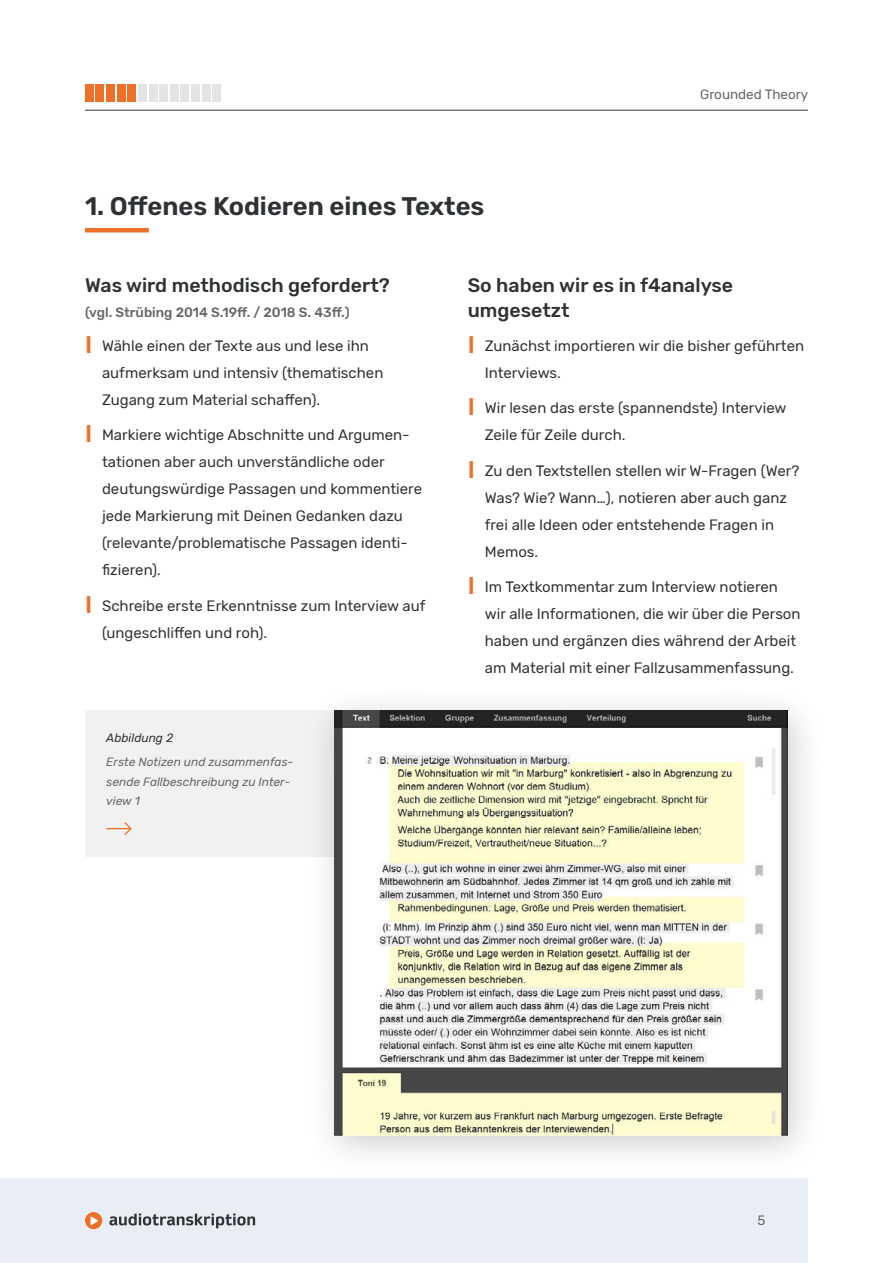
<style>
.page{position:relative;width:893px;height:1263px;background:#fff}
.page>*{position:absolute;margin:0;border:0;box-sizing:border-box;transform-origin:0 0}
.t1{font:600 25.5px "Rubik";color:#2f3235}
.t2{font:500 19.5px/25.5px "Rubik";color:#2f3235}
.t3{font:15px/27px "Rubik";color:#2f3235}
.t4{font:500 13.5px "Rubik";color:#636568}
.t5{font:13.5px "Rubik";color:#636568}
.t6{font:italic 12px/19.5px "Rubik";color:#636568}
.t7{font:italic 12px "Rubik";color:#2f3235}
.s1{font-weight:500;font-size:24px;color:#ee7028}
</style>
<div class="page">
<div style="left:0;top:1178px;width:808px;height:85px;background:#e8edf6"></div>
<div style="left:85px;top:1212px;width:17px;height:17px;background:#ee7028;border-radius:50%"></div>
<svg style="left:91px;top:1216px;width:7px;height:9px"></svg>
<svg style="left:109px;top:1213px;width:146px;height:15px"></svg>
<hr style="left:85px;top:110px;width:723px;height:1px;background:#323335">
<div style="left:85px;top:710px;width:361px;height:146px;background:#f2f1f2"></div>
<hr style="left:85px;top:228px;width:64px;height:4px;background:#ee7028">
<div style="left:305px;top:684px;width:521px;height:492px;background:#000;opacity:.2"></div>
<img style="left:335px;top:710px;width:453px;height:425px">
<svg style="left:106px;top:822px;width:26px;height:13px"></svg>
<div style="left:85px;top:84px;width:9px;height:17px;background:#ee7028"></div>
<div style="left:96px;top:84px;width:8px;height:17px;background:#ee7028"></div>
<div style="left:106px;top:84px;width:9px;height:17px;background:#ee7028"></div>
<div style="left:117px;top:84px;width:8px;height:17px;background:#ee7028"></div>
<div style="left:128px;top:84px;width:8px;height:17px;background:#ee7028"></div>
<div style="left:138px;top:84px;width:9px;height:17px;background:#e5e4e5"></div>
<div style="left:149px;top:84px;width:8px;height:17px;background:#e5e4e5"></div>
<div style="left:159px;top:84px;width:9px;height:17px;background:#e5e4e5"></div>
<div style="left:170px;top:84px;width:9px;height:17px;background:#e5e4e5"></div>
<div style="left:181px;top:84px;width:8px;height:17px;background:#e5e4e5"></div>
<div style="left:191px;top:84px;width:9px;height:17px;background:#e5e4e5"></div>
<div style="left:202px;top:84px;width:8px;height:17px;background:#e5e4e5"></div>
<div style="left:213px;top:84px;width:8px;height:17px;background:#e5e4e5"></div>
<h1 class="t1" style="left:85px;top:192px;width:401px">1. Offenes Kodieren eines Textes</h1>
<p class="t5" style="left:700px;top:90px;width:110px">Grounded Theory</p>
<h2 class="t2" style="left:85px;top:273px;width:306px">Was wird methodisch gefordert?</h2>
<p class="t4" style="left:85px;top:305px;width:266px">(vgl. Strübing 2014 S.19ff. / 2018 S. 43ff.)</p>
<p class="t3" style="left:102px;top:332px;width:283px;text-indent:-17px"><span class="s1">I</span> Wähle einen der Texte aus und lese ihn aufmerksam und intensiv (thematischen<br>Zugang zum Material schaffen).</p>
<p class="t3" style="left:102px;top:422px;width:321px;text-indent:-17px"><span class="s1">I</span> Markiere wichtige Abschnitte und Argumen&shy;tationen aber auch unverständliche oder deutungswürdige Passagen und kommentiere jede Markierung mit Deinen Gedanken dazu (relevante/problematische Passagen identi&shy;fizieren).</p>
<p class="t3" style="left:102px;top:592px;width:325px;text-indent:-17px"><span class="s1">I</span> Schreibe erste Erkenntnisse zum Interview auf (ungeschliffen und roh).</p>
<p class="t7" style="left:106px;top:732px;width:68px">Abbildung 2</p>
<p class="t6" style="left:106px;top:753px;width:188px">Erste Notizen und zusammenfas&shy;sende Fallbeschreibung zu Inter&shy;view 1</p>
<h2 class="t2" style="left:468px;top:273px;width:267px">So haben wir es in f4analyse umgesetzt</h2>
<p class="t3" style="left:485px;top:332px;width:321px;text-indent:-17px"><span class="s1">I</span> Zunächst importieren wir die bisher geführten<br>Interviews.</p>
<p class="t3" style="left:485px;top:395px;width:303px;text-indent:-17px"><span class="s1">I</span> Wir lesen das erste (spannendste) Interview<br>Zeile für Zeile durch.</p>
<p class="t3" style="left:485px;top:457px;width:316px;text-indent:-17px"><span class="s1">I</span> Zu den Textstellen stellen wir W-Fragen (Wer?<br>Was? Wie? Wann…), notieren aber auch ganz frei alle Ideen oder entstehende Fragen in Memos.</p>
<p class="t3" style="left:485px;top:574px;width:317px;text-indent:-17px"><span class="s1">I</span> Im Textkommentar zum Interview notieren wir alle Informationen, die wir über die Person haben und ergänzen dies während der Arbeit am Material mit einer Fallzusammenfassung.</p>
<p class="t5" style="left:757px;top:1213px;width:9px">5</p>
</div>
